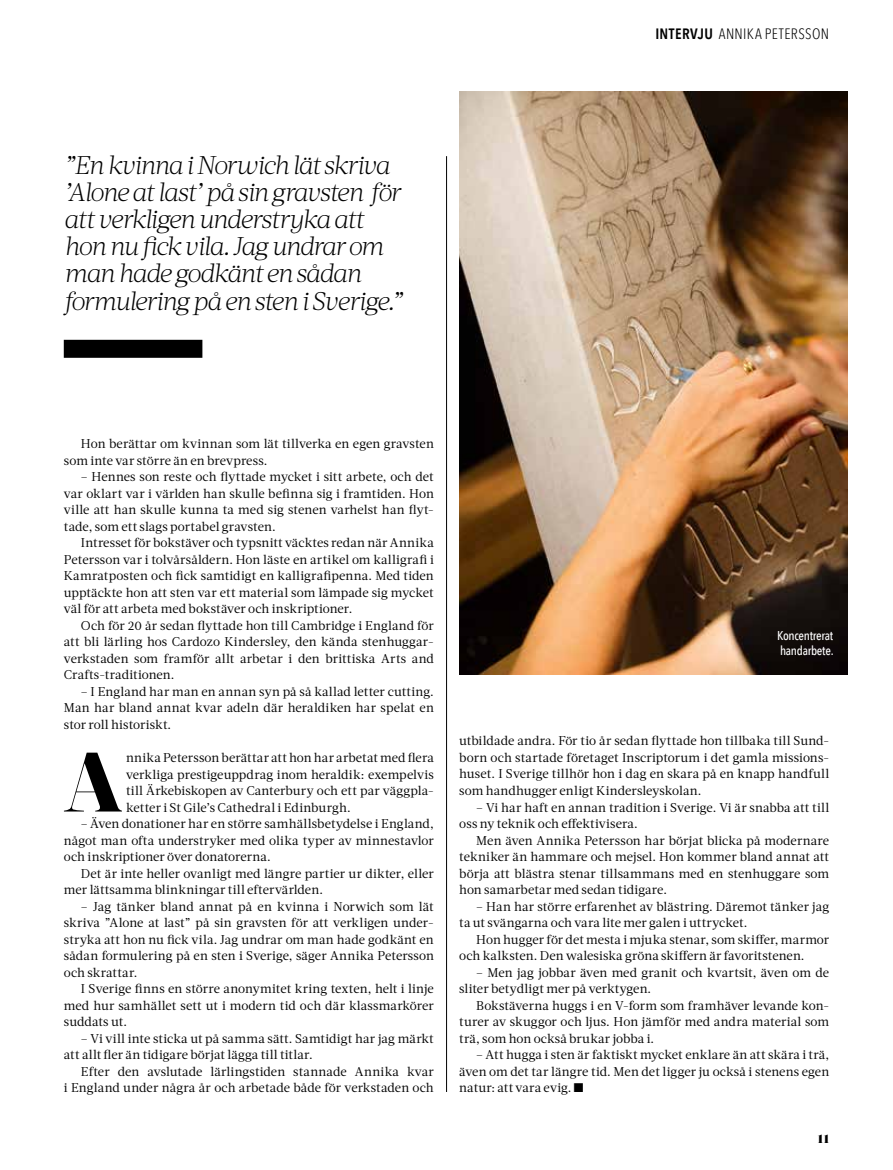
<style>
.page{position:relative;width:893px;height:1170px;background:#fff}
.page>*{position:absolute;margin:0;border:0;box-sizing:border-box;transform-origin:0 0}
.t1{font:900 83.4px "Acta Display";color:#000}
.t2{font:italic 300 25.5px/27px "Acta";letter-spacing:-.06em;color:#000}
.t3{font:300 condensed 15px "Avenir Next LT Pro";letter-spacing:.025em;color:#000}
.t4{font:12.75px/16.5px "Acta";letter-spacing:.005em;color:#000;text-align:justify}
.t5{font:500 12.75px/15px "Avenir Next Condensed";letter-spacing:-.02em;color:#fff}
.t6{font:900 12.75px "Acta Display";color:#000}
.s1{font-family:"Avenir Next Condensed";font-weight:600;font-stretch:normal}
</style>
<div class="page">
<img style="left:459px;top:92px;width:388px;height:582px">
<div style="left:64px;top:340px;width:138px;height:18px;background:#000"></div>
<hr style="left:446px;top:156px;width:1px;height:935px;background:#000">
<h2 class="t2" style="left:64px;top:152px;width:341px">”En kvinna i Norwich lät skriva ’Alone at last’ på sin gravsten för att verkligen understryka att hon nu fick vila. Jag undrar om man hade godkänt en sådan formulering på en sten i Sverige.”</h2>
<p class="t3" style="left:655px;top:25px;width:175px"><span class="s1">INTERVJU</span> ANNIKA PETERSSON</p>
<p class="t4" style="left:64px;top:436px;width:371px;text-indent:17px">Hon berättar om kvinnan som lät tillverka en egen gravsten som inte var större än en brevpress.</p>
<p class="t4" style="left:64px;top:468px;width:371px;text-indent:17px">– Hennes son reste och flyttade mycket i sitt arbete, och det var oklart var i världen han skulle befinna sig i framtiden. Hon ville att han skulle kunna ta med sig stenen varhelst han flyt&shy;tade, som ett slags portabel gravsten.</p>
<p class="t4" style="left:64px;top:534px;width:371px;text-indent:17px">Intresset för bokstäver och typsnitt väcktes redan när Annika Petersson var i tolvårsåldern. Hon läste en artikel om kalligrafi i Kamratposten och fick samtidigt en kalligrafipenna. Med tiden upptäckte hon att sten var ett material som lämpade sig mycket väl för att arbeta med bokstäver och inskriptioner.</p>
<p class="t4" style="left:64px;top:617px;width:371px;text-indent:17px">Och för 20 år sedan flyttade hon till Cambridge i England för att bli lärling hos Cardozo Kindersley, den kända stenhuggar&shy;verkstaden som framför allt arbetar i den brittiska Arts and Crafts-traditionen.</p>
<p class="t4" style="left:64px;top:683px;width:371px;text-indent:17px">– I England har man en annan syn på så kallad letter cutting.<br>Man har bland annat kvar adeln där heraldiken har spelat en stor roll historiskt.</p>
<h1 class="t1" style="left:64px;top:731px;width:60px">A</h1>
<p class="t4" style="left:126px;top:749px;width:309px">nnika Petersson berättar att hon har arbetat med flera verkliga prestigeuppdrag inom heraldik: exempelvis till Ärkebiskopen av Canterbury och ett par väggpla&shy;ketter i St Gile’s Cathedral i Edinburgh.</p>
<p class="t4" style="left:64px;top:815px;width:371px;text-indent:17px">– Även donationer har en större samhällsbetydelse i England, något man ofta understryker med olika typer av minnestavlor och inskriptioner över donatorerna.</p>
<p class="t4" style="left:64px;top:864px;width:371px;text-indent:17px">Det är inte heller ovanligt med längre partier ur dikter, eller mer lättsamma blinkningar till eftervärlden.</p>
<p class="t4" style="left:64px;top:897px;width:371px;text-indent:17px">– Jag tänker bland annat på en kvinna i Norwich som lät skriva ”Alone at last” på sin gravsten för att verkligen under&shy;stryka att hon nu fick vila. Jag undrar om man hade godkänt en sådan formulering på en sten i Sverige, säger Annika Petersson och skrattar.</p>
<p class="t4" style="left:64px;top:980px;width:371px;text-indent:17px">I Sverige finns en större anonymitet kring texten, helt i linje med hur samhället sett ut i modern tid och där klassmarkörer suddats ut.</p>
<p class="t4" style="left:64px;top:1029px;width:371px;text-indent:17px">– Vi vill inte sticka ut på samma sätt. Samtidigt har jag märkt att allt fler än tidigare börjat lägga till titlar.</p>
<p class="t4" style="left:64px;top:1062px;width:371px;text-align:right">Efter den avslutade lärlingstiden stannade Annika kvar<br>i England under några år och arbetade både för verkstaden och</p>
<p class="t5" style="left:777px;top:628px;width:58px">Koncentrerat handarbete.</p>
<p class="t4" style="left:459px;top:732px;width:371px">utbildade andra. För tio år sedan flyttade hon tillbaka till Sund&shy;born och startade företaget Inscriptorum i det gamla missions&shy;huset. I Sverige tillhör hon i dag en skara på en knapp handfull som handhugger enligt Kindersleyskolan.</p>
<p class="t4" style="left:459px;top:798px;width:371px;text-indent:17px">– Vi har haft en annan tradition i Sverige. Vi är snabba att till oss ny teknik och effektivisera.</p>
<p class="t4" style="left:459px;top:831px;width:371px;text-indent:17px">Men även Annika Petersson har börjat blicka på modernare tekniker än hammare och mejsel. Hon kommer bland annat att börja att blästra stenar tillsammans med en stenhuggare som hon samarbetar med sedan tidigare.</p>
<p class="t4" style="left:459px;top:897px;width:371px;text-indent:17px">– Han har större erfarenhet av blästring. Däremot tänker jag ta ut svängarna och vara lite mer galen i uttrycket.</p>
<p class="t4" style="left:459px;top:930px;width:371px;text-indent:17px">Hon hugger för det mesta i mjuka stenar, som skiffer, marmor och kalksten. Den walesiska gröna skiffern är favoritstenen.</p>
<p class="t4" style="left:459px;top:963px;width:371px;text-indent:17px">– Men jag jobbar även med granit och kvartsit, även om de sliter betydligt mer på verktygen.</p>
<p class="t4" style="left:459px;top:996px;width:371px;text-indent:17px">Bokstäverna huggs i en V-form som framhäver levande kon&shy;turer av skuggor och ljus. Hon jämför med andra material som trä, som hon också brukar jobba i.</p>
<p class="t4" style="left:459px;top:1046px;width:371px;text-indent:17px">– Att hugga i sten är faktiskt mycket enklare än att skära i trä, även om det tar längre tid. Men det ligger ju också i stenens egen natur: att vara evig. ■</p>
<p class="t6" style="left:818px;top:1130px;width:13px">11</p>
</div>
